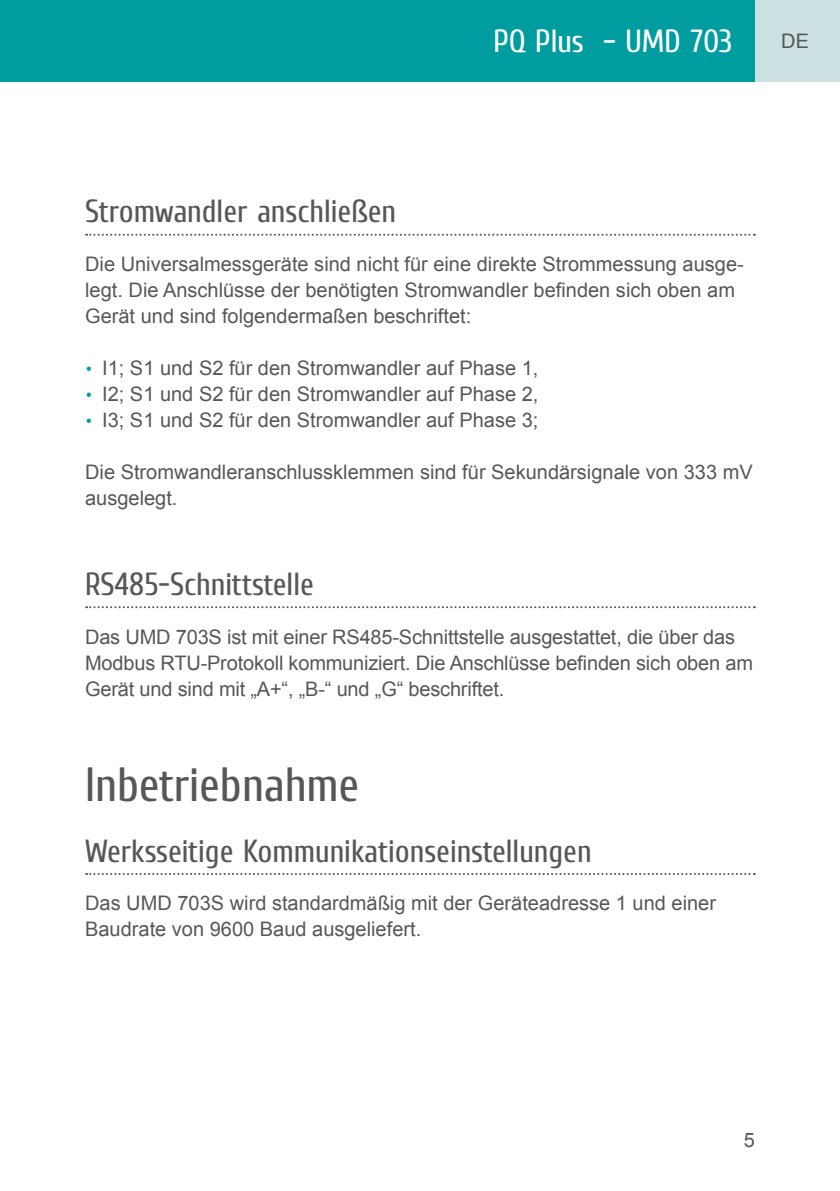
<style>
.page{position:relative;width:840px;height:1191px;background:#fff}
.page>*{position:absolute;margin:0;border:0;box-sizing:border-box;transform-origin:0 0}
.t1{font:48px "Cuprum";color:#575756}
.t2{font:32px "Cuprum";color:#575756}
.t3{font:32px "Cuprum";color:#fff}
.t4{font:20px/26px "Arial";color:#575756}
.s1{font-family:"Rubik";color:#009da0}
</style>
<div class="page">
<div style="left:0;top:0;width:839px;height:81px;background:#009da0"></div>
<div style="left:754px;top:0;width:85px;height:81px;background:#cce1e2"></div>
<svg style="left:86px;top:234px;width:668px;height:2px"></svg>
<svg style="left:86px;top:606px;width:668px;height:2px"></svg>
<svg style="left:86px;top:873px;width:668px;height:2px"></svg>
<h2 class="t3" style="left:493px;top:22px;width:240px">PQ Plus – UMD 703</h2>
<p class="t4" style="left:780px;top:28px;width:29px">DE</p>
<h2 class="t2" style="left:85px;top:193px;width:312px">Stromwandler anschließen</h2>
<p class="t4" style="left:85px;top:251px;width:660px">Die Universalmessgeräte sind nicht für eine direkte Strommessung ausge&shy;legt. Die Anschlüsse der benötigten Stromwandler befinden sich oben am<br>Gerät und sind folgendermaßen beschriftet:</p>
<p class="t4" style="left:85px;top:355px;width:454px"><span class="s1">•</span> I1; S1 und S2 für den Stromwandler auf Phase 1,</p>
<p class="t4" style="left:85px;top:381px;width:454px"><span class="s1">•</span> I2; S1 und S2 für den Stromwandler auf Phase 2,</p>
<p class="t4" style="left:85px;top:407px;width:454px"><span class="s1">•</span> I3; S1 und S2 für den Stromwandler auf Phase 3;</p>
<p class="t4" style="left:85px;top:459px;width:668px">Die Stromwandleranschlussklemmen sind für Sekundärsignale von 333 mV ausgelegt.</p>
<h2 class="t2" style="left:85px;top:565px;width:230px">RS485-Schnittstelle</h2>
<p class="t4" style="left:85px;top:624px;width:669px">Das UMD 703S ist mit einer RS485-Schnittstelle ausgestattet, die über das<br>Modbus RTU-Protokoll kommuniziert. Die Anschlüsse befinden sich oben am<br>Gerät und sind mit „A+“, „B-“ und „G“ beschriftet.</p>
<h1 class="t1" style="left:85px;top:756px;width:275px">Inbetriebnahme</h1>
<h2 class="t2" style="left:85px;top:832px;width:507px">Werksseitige Kommunikationseinstellungen</h2>
<p class="t4" style="left:85px;top:890px;width:632px">Das UMD 703S wird standardmäßig mit der Geräteadresse 1 und einer<br>Baudrate von 9600 Baud ausgeliefert.</p>
<p class="t4" style="left:743px;top:1127px;width:13px">5</p>
</div>
